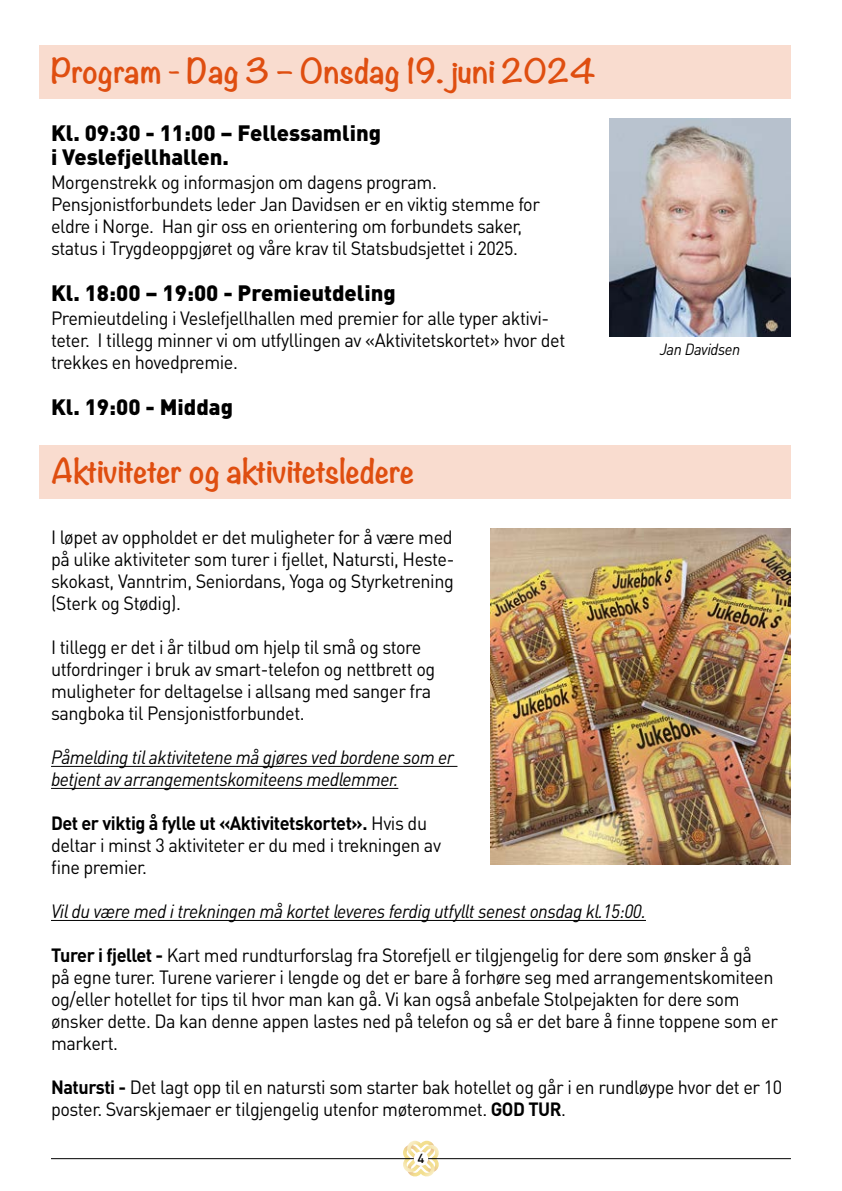
<style>
.page{position:relative;width:842px;height:1191px;background:#fff}
.page>*{position:absolute;margin:0;border:0;box-sizing:border-box;transform-origin:0 0}
.t1{font:700 30px "Noteworthy";color:#df4e10}
.t2{font:900 22px/24px "DIN Pro";color:#000}
.t3{font:19px/22px "DIN Pro";letter-spacing:-.025em;color:#000;scale:.95 1}
.t4{font:italic 19px/22px "DIN Pro";letter-spacing:-.025em;color:#000;scale:.95 1}
.t5{font:italic 16px "DIN Pro";letter-spacing:-.025em;color:#000;scale:.95 1}
.t6{font:500 13px "DIN Pro";color:#000}
.s1{font-weight:700}
</style>
<div class="page">
<svg style="left:402px;top:1140px;width:38px;height:37px"></svg>
<hr style="left:51px;top:1158px;width:740px;height:1px;background:#000">
<div style="left:414px;top:1151px;width:14px;height:14px;background:#fff;border-radius:50%"></div>
<div style="left:40px;top:45px;width:751px;height:54px;background:#f9dccf"></div>
<img style="left:609px;top:118px;width:182px;height:219px">
<div style="left:40px;top:445px;width:751px;height:54px;background:#f9dccf"></div>
<hr style="left:51px;top:766px;width:406px;height:1px;background:#000">
<hr style="left:51px;top:788px;width:347px;height:1px;background:#000">
<hr style="left:51px;top:920px;width:595px;height:1px;background:#000">
<img style="left:491px;top:528px;width:300px;height:336px">
<h1 class="t1" style="left:51px;top:44px;width:547px">Program - Dag 3 – Onsdag 19. juni 2024</h1>
<p class="t2" style="left:51px;top:121px;width:332px">Kl. 09:30 - 11:00 – Fellessamling i Veslefjellhallen.</p>
<p class="t3" style="left:51px;top:170px;width:516px">Morgenstrekk og informasjon om dagens program.<br>Pensjonistforbundets leder Jan Davidsen er en viktig stemme for eldre i Norge. Han gir oss en orientering om forbundets saker, status i Trygdeoppgjøret og våre krav til Statsbudsjettet i 2025.</p>
<p class="t2" style="left:51px;top:280px;width:346px">Kl. 18:00 – 19:00 - Premieutdeling</p>
<p class="t3" style="left:51px;top:306px;width:543px">Premieutdeling i Veslefjellhallen med premier for alle typer aktivi&shy;teter. I tillegg minner vi om utfyllingen av «Aktivitetskortet» hvor det trekkes en hovedpremie.</p>
<p class="t2" style="left:51px;top:394px;width:183px">Kl. 19:00 - Middag</p>
<p class="t5" style="left:660px;top:340px;width:86px">Jan Davidsen</p>
<h1 class="t1" style="left:51px;top:444px;width:365px">Aktiviteter og aktivitetsledere</h1>
<p class="t3" style="left:51px;top:525px;width:426px;text-align:justify">I løpet av oppholdet er det muligheter for å være med på ulike aktiviteter som turer i fjellet, Natursti, Heste&shy;skokast, Vanntrim, Seniordans, Yoga og Styrketrening (Sterk og Stødig).</p>
<p class="t3" style="left:51px;top:635px;width:406px">I tillegg er det i år tilbud om hjelp til små og store utfordringer i bruk av smart-telefon og nettbrett og muligheter for deltagelse i allsang med sanger fra sangboka til Pensjonistforbundet.</p>
<p class="t4" style="left:51px;top:745px;width:426px">Påmelding til aktivitetene må gjøres ved bordene som er betjent av arrangementskomiteens medlemmer.</p>
<p class="t3" style="left:51px;top:811px;width:412px"><span class="s1">Det er viktig å fylle ut «Aktivitetskortet».</span> Hvis du deltar i minst 3 aktiviteter er du med i trekningen av fine premier.</p>
<p class="t4" style="left:51px;top:899px;width:628px">Vil du være med i trekningen må kortet leveres ferdig utfyllt senest onsdag kl.15:00.</p>
<p class="t3" style="left:51px;top:943px;width:767px"><span class="s1">Turer i fjellet -</span> Kart med rundturforslag fra Storefjell er tilgjengelig for dere som ønsker å gå<br>på egne turer. Turene varierer i lengde og det er bare å forhøre seg med arrangementskomiteen og/eller hotellet for tips til hvor man kan gå. Vi kan også anbefale Stolpejakten for dere som ønsker dette. Da kan denne appen lastes ned på telefon og så er det bare å finne toppene som er markert.</p>
<p class="t3" style="left:51px;top:1075px;width:771px"><span class="s1">Natursti -</span> Det lagt opp til en natursti som starter bak hotellet og går i en rundløype hvor det er 10 poster. Svarskjemaer er tilgjengelig utenfor møterommet. <span class="s1">GOD TUR</span>.</p>
<p class="t6" style="left:417px;top:1149px;width:9px">4</p>
</div>
